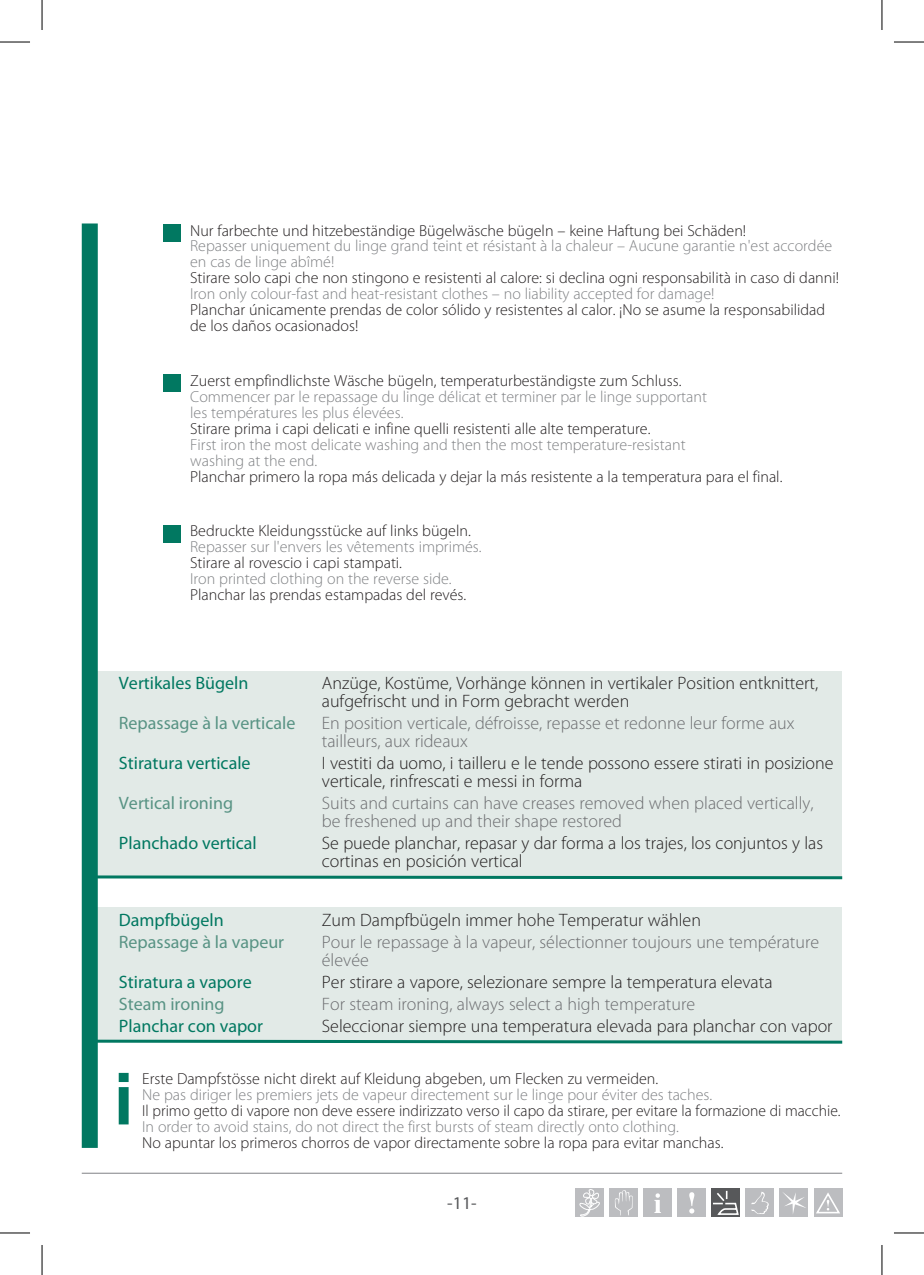
<style>
.page{position:relative;width:924px;height:1275px;background:#fff}
.page>*{position:absolute;margin:0;border:0;box-sizing:border-box;transform-origin:0 0}
.t1{font:700 72px "Arial";color:#017861}
.t2{font:300 18px/18px "Myriad Pro";color:#231f20}
.t3{font:300 18px/18px "Myriad Pro";color:#6c6d70}
.t4{font:18px "Myriad Pro";color:#017861}
.t5{font:18px "Myriad Pro";color:#589384}
.t6{font:18px "Myriad Pro";color:#57585a}
.t7{font:300 16px/32px "Myriad Pro";color:#231f20}
.t8{font:300 16px/16px "Myriad Pro";color:#808285}
</style>
<div class="page">
<hr style="left:82px;top:1172px;width:759px;height:1px;background:#808285">
<div style="left:163px;top:224px;width:17px;height:17px;background:#017861"></div>
<div style="left:163px;top:375px;width:17px;height:17px;background:#017861"></div>
<div style="left:163px;top:525px;width:17px;height:17px;background:#017861"></div>
<div style="left:92px;top:907px;width:749px;height:135px;background:#e2eae7"></div>
<svg style="left:98px;top:1038px;width:745px;height:6px"></svg>
<div style="left:94px;top:671px;width:747px;height:206px;background:#e2eae7"></div>
<svg style="left:98px;top:874px;width:745px;height:6px"></svg>
<div style="left:82px;top:223px;width:16px;height:925px;background:#017861"></div>
<div style="left:643px;top:1188px;width:28px;height:29px;background:#bcbdc0"></div>
<svg style="left:654px;top:1193px;width:6px;height:20px"></svg>
<div style="left:745px;top:1188px;width:28px;height:29px;background:#bcbdc0"></div>
<svg style="left:751px;top:1192px;width:17px;height:22px"></svg>
<div style="left:779px;top:1188px;width:28px;height:29px;background:#bcbdc0"></div>
<svg style="left:783px;top:1192px;width:23px;height:22px"></svg>
<div style="left:813px;top:1188px;width:28px;height:29px;background:#bcbdc0"></div>
<svg style="left:816px;top:1193px;width:24px;height:21px"></svg>
<div style="left:677px;top:1188px;width:28px;height:29px;background:#bcbdc0"></div>
<svg style="left:689px;top:1192px;width:5px;height:21px"></svg>
<div style="left:575px;top:1188px;width:28px;height:29px;background:#bcbdc0"></div>
<svg style="left:579px;top:1189px;width:21px;height:27px"></svg>
<div style="left:711px;top:1188px;width:28px;height:29px;background:#57585a"></div>
<svg style="left:713px;top:1190px;width:26px;height:25px"></svg>
<div style="left:609px;top:1188px;width:28px;height:29px;background:#bcbdc0"></div>
<svg style="left:615px;top:1190px;width:17px;height:25px"></svg>
<hr style="left:0;top:42px;width:30px;height:1px;background:#000">
<hr style="left:893px;top:42px;width:30px;height:1px;background:#000">
<hr style="left:0;top:1232px;width:30px;height:1px;background:#000">
<hr style="left:893px;top:1232px;width:30px;height:1px;background:#000">
<hr style="left:42px;top:0;width:1px;height:30px;background:#000">
<hr style="left:42px;top:1245px;width:1px;height:30px;background:#000">
<hr style="left:881px;top:0;width:1px;height:30px;background:#000">
<hr style="left:881px;top:1245px;width:1px;height:30px;background:#000">
<p class="t7" style="left:190px;top:214px;width:557px">Nur farbechte und hitzebeständige Bügelwäsche bügeln – keine Haftung bei Schäden!</p>
<p class="t8" style="left:190px;top:238px;width:643px">Repasser uniquement du linge grand teint et résistant à la chaleur – Aucune garantie n'est accordée en cas de linge abîmé!</p>
<p class="t7" style="left:190px;top:262px;width:650px">Stirare solo capi che non stingono e resistenti al calore: si declina ogni responsabilità in caso di danni!<br>Planchar únicamente prendas de color sólido y resistentes al calor. ¡No se asume la responsabilidad</p>
<p class="t7" style="left:190px;top:310px;width:169px">de los daños ocasionados!</p>
<p class="t8" style="left:190px;top:286px;width:525px">Iron only colour-fast and heat-resistant clothes – no liability accepted for damage!</p>
<p class="t7" style="left:190px;top:365px;width:492px">Zuerst empfindlichste Wäsche bügeln, temperaturbeständigste zum Schluss.</p>
<p class="t8" style="left:190px;top:389px;width:518px">Commencer par le repassage du linge délicat et terminer par le linge supportant les températures les plus élevées.</p>
<p class="t7" style="left:190px;top:413px;width:461px">Stirare prima i capi delicati e infine quelli resistenti alle alte temperature.</p>
<p class="t7" style="left:190px;top:461px;width:593px">Planchar primero la ropa más delicada y dejar la más resistente a la temperatura para el final.</p>
<p class="t8" style="left:190px;top:437px;width:496px">First iron the most delicate washing and then the most temperature-resistant washing at the end.</p>
<p class="t7" style="left:190px;top:515px;width:282px">Bedruckte Kleidungsstücke auf links bügeln.</p>
<p class="t8" style="left:190px;top:571px;width:263px">Iron printed clothing on the reverse side.</p>
<p class="t8" style="left:190px;top:539px;width:293px">Repasser sur l'envers les vêtements imprimés.</p>
<p class="t7" style="left:190px;top:547px;width:277px">Stirare al rovescio i capi stampati.<br>Planchar las prendas estampadas del revés.</p>
<p class="t4" style="left:119px;top:673px;width:131px">Vertikales Bügeln</p>
<p class="t5" style="left:119px;top:713px;width:178px">Repassage à la verticale</p>
<p class="t4" style="left:119px;top:753px;width:133px">Stiratura verticale</p>
<p class="t5" style="left:119px;top:793px;width:116px">Vertical ironing</p>
<p class="t4" style="left:119px;top:833px;width:139px">Planchado vertical</p>
<p class="t4" style="left:119px;top:910px;width:106px">Dampfbügeln</p>
<p class="t5" style="left:119px;top:932px;width:167px">Repassage à la vapeur</p>
<p class="t4" style="left:119px;top:972px;width:134px">Stiratura a vapore</p>
<p class="t5" style="left:119px;top:994px;width:107px">Steam ironing</p>
<p class="t4" style="left:119px;top:1016px;width:146px">Planchar con vapor</p>
<p class="t2" style="left:322px;top:674px;width:497px">Anzüge, Kostüme, Vorhänge können in vertikaler Position entknittert, aufgefrischt und in Form gebracht werden</p>
<p class="t3" style="left:322px;top:714px;width:474px">En position verticale, défroisse, repasse et redonne leur forme aux tailleurs, aux rideaux</p>
<p class="t2" style="left:322px;top:754px;width:513px">I vestiti da uomo, i tailleru e le tende possono essere stirati in posizione verticale, rinfrescati e messi in forma</p>
<p class="t3" style="left:322px;top:794px;width:493px">Suits and curtains can have creases removed when placed vertically, be freshened up and their shape restored</p>
<p class="t2" style="left:322px;top:834px;width:502px">Se puede planchar, repasar y dar forma a los trajes, los conjuntos y las cortinas en posición vertical</p>
<p class="t2" style="left:322px;top:911px;width:380px">Zum Dampfbügeln immer hohe Temperatur wählen</p>
<p class="t3" style="left:322px;top:933px;width:498px">Pour le repassage à la vapeur, sélectionner toujours une température élevée</p>
<p class="t2" style="left:322px;top:973px;width:452px">Per stirare a vapore, selezionare sempre la temperatura elevata</p>
<p class="t3" style="left:322px;top:995px;width:374px">For steam ironing, always select a high temperature</p>
<p class="t2" style="left:322px;top:1017px;width:512px">Seleccionar siempre una temperatura elevada para planchar con vapor</p>
<h1 class="t1" style="left:113px;top:1051px;width:22px">i</h1>
<p class="t7" style="left:142px;top:1063px;width:517px">Erste Dampfstösse nicht direkt auf Kleidung abgeben, um Flecken zu vermeiden.</p>
<p class="t8" style="left:142px;top:1118px;width:538px">In order to avoid stains, do not direct the first bursts of steam directly onto clothing.</p>
<p class="t8" style="left:142px;top:1087px;width:571px">Ne pas diriger les premiers jets de vapeur directement sur le linge pour éviter des taches.</p>
<p class="t7" style="left:142px;top:1095px;width:699px">Il primo getto di vapore non deve essere indirizzato verso il capo da stirare, per evitare la formazione di macchie.<br>No apuntar los primeros chorros de vapor directamente sobre la ropa para evitar manchas.</p>
<p class="t6" style="left:447px;top:1192px;width:31px">-11-</p>
</div>
